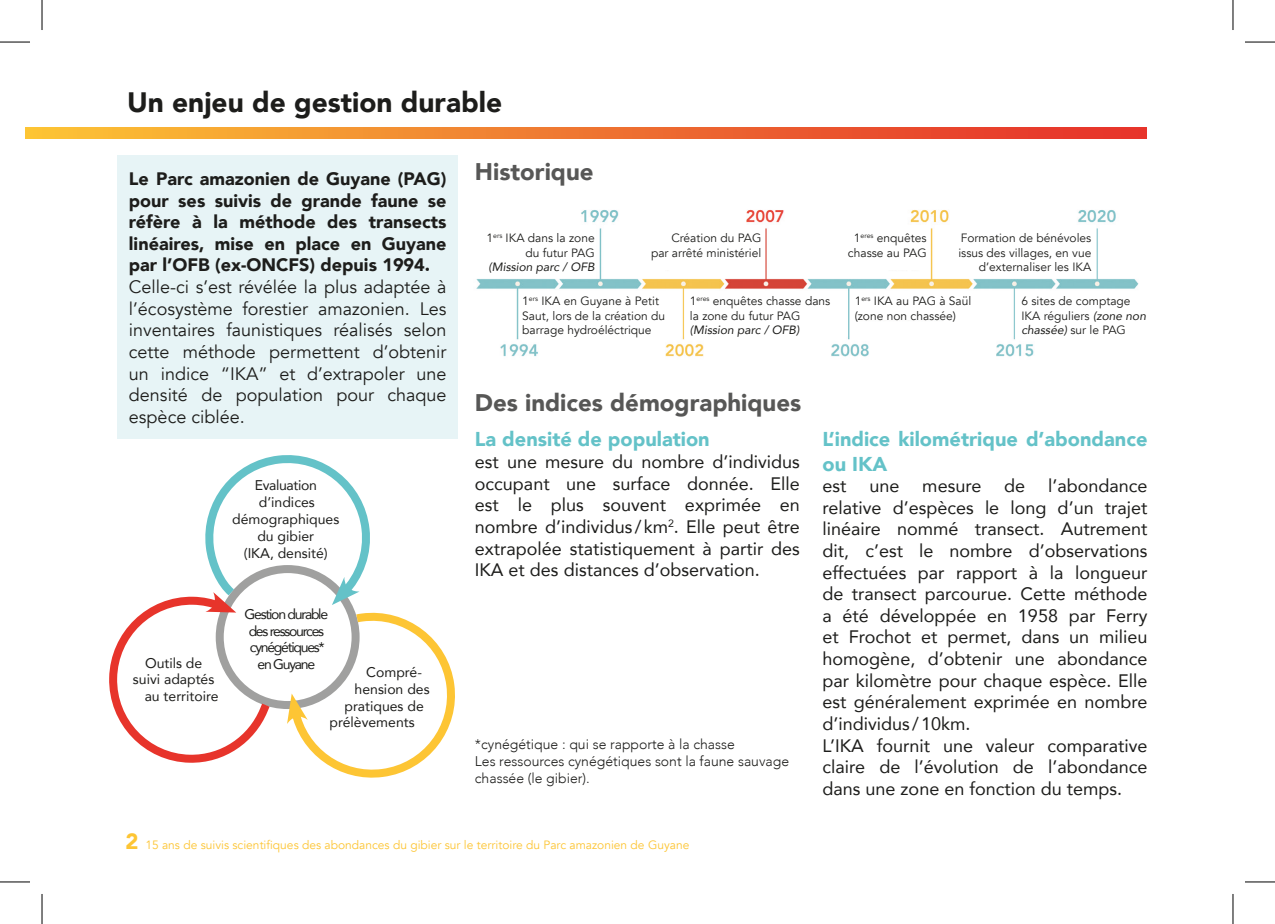
<style>
.page{position:relative;width:1275px;height:924px;background:#fff}
.page>*{position:absolute;margin:0;border:0;box-sizing:border-box;transform-origin:0 0}
.t1{font:900 28px "Avenir";color:#1d1d1b}
.t2{font:900 24px "Avenir";color:#575756}
.t3{font:900 20px/24px "Avenir";color:#64c2c8}
.t4{font:18px/21.6px "Avenir";color:#1d1d1b;text-align:justify}
.t5{font:18px/21.6px "Avenir";color:#1d1d1b;text-align:justify}
.t6{font:900 18px/21.6px "Avenir";color:#1d1d1b;text-align:justify}
.t7{font:14px/16.8px "Avenir";color:#1d1d1b;text-align:center}
.t8{font:300 14px/16.8px "Avenir";color:#1d1d1b}
.t9{font:14px/16.8px "Avenir";letter-spacing:-.09em;color:#1d1d1b;text-align:center}
.t10{font:12px/14.4px "Avenir";color:#1d1d1b}
.t11{font:12px "Avenir";color:#fdc534}
.t12{font:italic 12px "Avenir";color:#1d1d1b}
.s1{font-style:italic}
.s2{font-weight:900;font-size:22px}
</style>
<div class="page">
<div style="left:118px;top:155px;width:340px;height:284px;background:#e7f4f6"></div>
<img style="left:476px;top:209px;width:663px;height:148px">
<svg style="left:112px;top:455px;width:343px;height:323px"></svg>
<div style="left:481px;top:230px;width:113px;height:45px;background:#fff"></div>
<div style="left:522px;top:293px;width:144px;height:49px;background:#fff"></div>
<div style="left:1021px;top:293px;width:144px;height:45px;background:#fff"></div>
<div style="left:947px;top:230px;width:144px;height:45px;background:#fff"></div>
<div style="left:812px;top:230px;width:114px;height:39px;background:#fff"></div>
<div style="left:690px;top:293px;width:151px;height:41px;background:#fff"></div>
<div style="left:854px;top:293px;width:128px;height:27px;background:#fff"></div>
<div style="left:647px;top:230px;width:114px;height:39px;background:#fff"></div>
<svg style="left:25px;top:127px;width:1121px;height:11px"></svg>
<hr style="left:0;top:42px;width:30px;height:1px;background:#000">
<hr style="left:1245px;top:42px;width:30px;height:1px;background:#000">
<hr style="left:0;top:881px;width:30px;height:1px;background:#000">
<hr style="left:1245px;top:881px;width:30px;height:1px;background:#000">
<hr style="left:42px;top:0;width:1px;height:30px;background:#000">
<hr style="left:42px;top:893px;width:1px;height:30px;background:#000">
<hr style="left:1232px;top:0;width:1px;height:30px;background:#000">
<hr style="left:1232px;top:893px;width:1px;height:30px;background:#000">
<h1 class="t1" style="left:127px;top:78px;width:376px">Un enjeu de gestion durable</h1>
<p class="t6" style="left:129px;top:167px;width:319px">Le Parc amazonien de Guyane (PAG) pour ses suivis de grande faune se réfère à la méthode des transects linéaires, mise en place en Guyane par l’OFB (ex-ONCFS) depuis 1994.</p>
<p class="t5" style="left:129px;top:276px;width:319px">Celle-ci s’est révélée la plus adaptée à l’écosystème forestier amazonien. Les inventaires faunistiques réalisés selon cette méthode permettent d’obtenir un indice “IKA” et d’extrapoler une densité de population pour chaque espèce ciblée.</p>
<p class="t7" style="left:232px;top:476px;width:109px">Evaluation d’indices démographiques du gibier<br>(IKA, densité)</p>
<p class="t7" style="left:145px;top:653px;width:59px">Outils de</p>
<p class="t7" style="left:133px;top:670px;width:83px">suivi adaptés</p>
<p class="t7" style="left:145px;top:687px;width:75px">au territoire</p>
<p class="t9" style="left:245px;top:605px;width:85px">Gestion durable des ressources cynégétiques* en Guyane</p>
<p class="t7" style="left:366px;top:663px;width:57px">Compré-</p>
<p class="t7" style="left:355px;top:679px;width:76px">hension des</p>
<p class="t7" style="left:344px;top:696px;width:81px">pratiques de</p>
<p class="t7" style="left:329px;top:713px;width:87px">prélèvements</p>
<h2 class="t2" style="left:475px;top:150px;width:120px">Historique</h2>
<p class="t10" style="left:486px;top:231px;width:110px;text-align:right">1<sup>ers</sup> IKA dans la zone du futur PAG</p>
<p class="t12" style="left:488px;top:260px;width:108px">(Mission parc / OFB</p>
<p class="t10" style="left:522px;top:294px;width:144px">1<sup>ers</sup> IKA en Guyane à Petit<br>Saut, lors de la création du barrage hydroéléctrique</p>
<p class="t10" style="left:1021px;top:294px;width:126px">6 sites de comptage<br>IKA réguliers <span class="s1">(zone non chassée)</span> sur le PAG</p>
<p class="t10" style="left:651px;top:231px;width:112px;text-align:right">Création du PAG par arrêté ministériel</p>
<p class="t10" style="left:958px;top:231px;width:134px;text-align:right">Formation de bénévoles issus des villages, en vue d’externaliser les IKA</p>
<p class="t10" style="left:848px;top:231px;width:80px;text-align:center">1<sup>eres</sup> enquêtes chasse au PAG</p>
<p class="t10" style="left:690px;top:294px;width:142px">1<sup>eres</sup> enquêtes chasse dans la zone du futur PAG</p>
<p class="t12" style="left:690px;top:322px;width:111px">(Mission parc / OFB)</p>
<p class="t10" style="left:854px;top:294px;width:118px">1<sup>ers</sup> IKA au PAG à Saül (zone non chassée)</p>
<h2 class="t2" style="left:475px;top:382px;width:328px">Des indices démographiques</h2>
<p class="t3" style="left:475px;top:427px;width:236px">La densité de population</p>
<p class="t4" style="left:475px;top:450px;width:326px">est une mesure du nombre d’individus occupant une surface donnée. Elle est le plus souvent exprimée en nombre d’individus / km<sup>2</sup>. Elle peut être extrapolée statistiquement à partir des IKA et des distances d’observation.</p>
<p class="t8" style="left:475px;top:735px;width:316px">*cynégétique : qui se rapporte à la chasse<br>Les ressources cynégétiques sont la faune sauvage chassée (le gibier).</p>
<p class="t3" style="left:822px;top:427px;width:326px">L’indice kilométrique d’abondance ou IKA</p>
<p class="t4" style="left:822px;top:474px;width:26px">est</p>
<p class="t4" style="left:869px;top:474px;width:32px">une</p>
<p class="t4" style="left:922px;top:474px;width:61px">mesure</p>
<p class="t4" style="left:1004px;top:474px;width:23px">de</p>
<p class="t4" style="left:822px;top:474px;width:326px;text-align:left;text-indent:225px">l’abondance relative d’espèces le long d’un trajet linéaire nommé transect. Autrement dit, c’est le nombre d’observations effectuées par rapport à la longueur de transect parcourue. Cette méthode a été développée en 1958 par Ferry et Frochot et permet, dans un milieu homogène, d’obtenir une abondance par kilomètre pour chaque espèce. Elle est généralement exprimée en nombre d’individus /10km.<br>L’IKA fournit une valeur comparative claire de l’évolution de l’abondance dans une zone en fonction du temps.</p>
<p class="t11" style="left:126px;top:836px;width:565px"><span class="s2">2</span> 15 ans de suivis scientifiques des abondances du gibier sur le territoire du Parc amazonien de Guyane</p>
</div>
